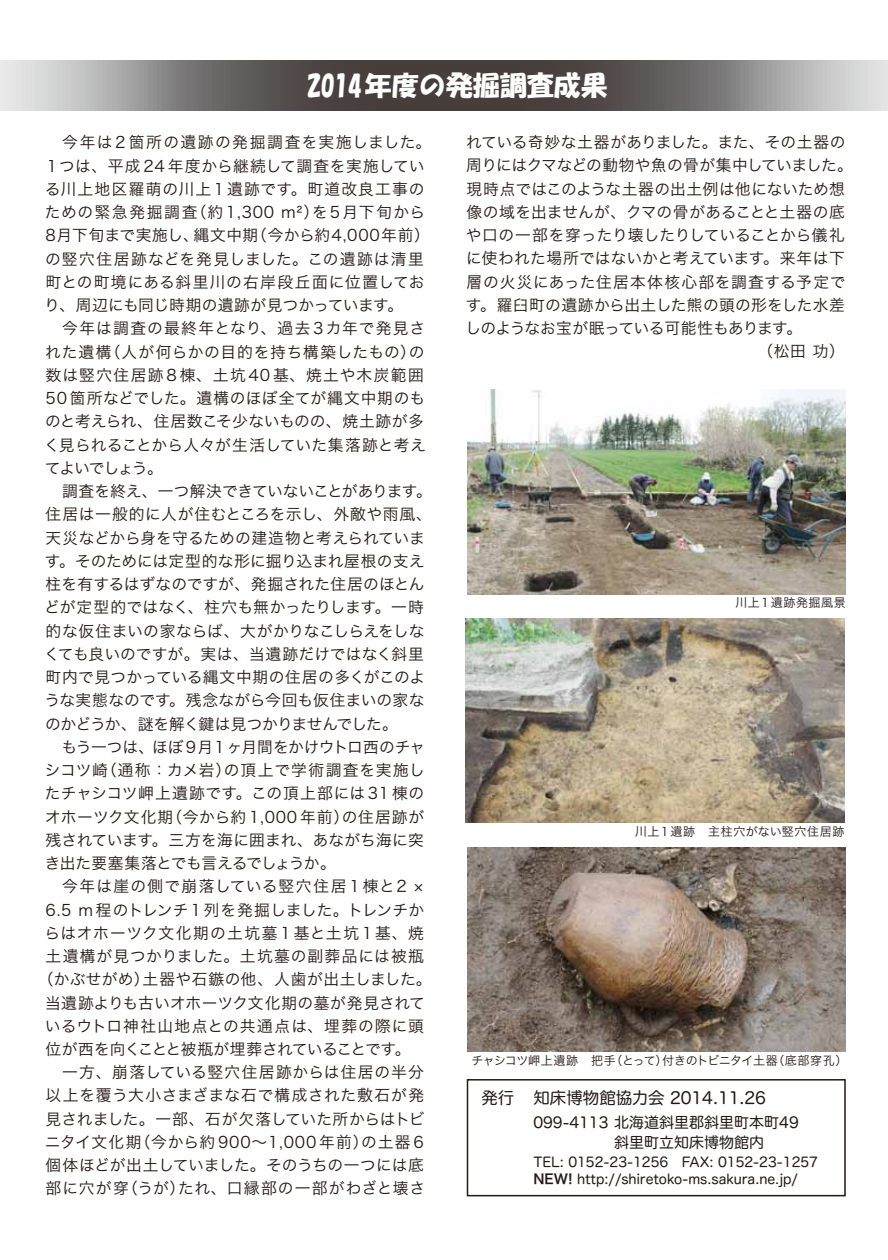
<style>
.page{position:relative;width:888px;height:1260px;background:#fff}
.page>*{position:absolute;margin:0;border:0;box-sizing:border-box;transform-origin:0 0}
.t1{font:27px "HG Soei Kakupoptai";color:#fff}
.t2{font:16.5px "Hira Maru Pro W4";color:#221815}
.t3{font:15.75px "Hira Kaku Pro W3";letter-spacing:.02em;color:#221815}
.t4{font:15.75px "Hira Kaku Pro W3";letter-spacing:-.01em;color:#221815}
.t5{font:15.75px "Hira Kaku Pro W3";letter-spacing:.065em;color:#221815}
.t6{font:15.75px "Hira Kaku Pro W3";letter-spacing:.04em;color:#221815}
.t7{font:15.75px "Hira Kaku Pro W3";letter-spacing:-.005em;color:#221815}
.t8{font:15.75px "Hira Kaku Pro W3";color:#221815}
.t9{font:15.75px "Hira Kaku Pro W3";letter-spacing:.045em;color:#221815}
.t10{font:15.75px "Hira Kaku Pro W3";letter-spacing:.06em;color:#221815}
.t11{font:15.75px "Hira Kaku Pro W3";letter-spacing:.05em;color:#221815}
.t12{font:15.75px "Hira Kaku Pro W3";letter-spacing:.075em;color:#221815}
.t13{font:15.75px "Hira Kaku Pro W3";letter-spacing:-.04em;color:#221815}
.t14{font:15.75px "Hira Kaku Pro W3";letter-spacing:-.025em;color:#221815}
.t15{font:15.75px "Hira Kaku Pro W3";letter-spacing:-.015em;color:#221815}
.t16{font:15.75px "Hira Kaku Pro W3";letter-spacing:.055em;color:#221815}
.t17{font:15.75px "Hira Kaku Pro W3";letter-spacing:-.03em;color:#221815}
.t18{font:15.75px "Hira Kaku Pro W3";letter-spacing:.085em;color:#221815}
.t19{font:15.75px "Hira Kaku Pro W3";letter-spacing:.07em;color:#221815}
.t20{font:15.75px "Hira Kaku Pro W3";letter-spacing:.095em;color:#221815}
.t21{font:15.75px "Hira Kaku Pro W3";letter-spacing:-.05em;color:#221815}
.t22{font:15.75px "Hira Kaku Pro W3";letter-spacing:.08em;color:#221815}
.t23{font:15.75px "Hira Kaku Pro W3";letter-spacing:-.07em;color:#221815}
.t24{font:15px/19.5px "Hira Maru Pro W4";color:#221815}
.t25{font:13.5px/16.5px "Hira Maru Pro W4";color:#221815}
.t26{font:12px "Hira Kaku Pro W3";letter-spacing:-.035em;color:#221815}
.t27{font:12px "Hira Kaku Pro W3";letter-spacing:.025em;color:#221815}
.t28{font:12px "Hira Kaku Pro W3";letter-spacing:.05em;color:#221815}
.s1{font-family:"Hira Kaku Pro W6"}
</style>
<div class="page">
<svg style="left:0;top:61px;width:888px;height:50px;background:#7b7776"></svg>
<div style="left:467px;top:1079px;width:379px;height:117px;border:2px solid #221815"></div>
<img style="left:467px;top:390px;width:379px;height:204px">
<img style="left:466px;top:618px;width:378px;height:205px">
<img style="left:467px;top:847px;width:379px;height:205px">
<h1 class="t1" style="left:308px;top:72px;width:302px">2014年度の発掘調査成果</h1>
<p class="t18" style="left:46px;top:128px;width:387px">　今年は２箇所の遺跡の発掘調査を実施しました。</p>
<p class="t3" style="left:44px;top:152px;width:382px">１つは、平成 24 年度から継続して調査を実施してい</p>
<p class="t10" style="left:45px;top:175px;width:381px">る川上地区羅萌の川上１遺跡です。町道改良工事の</p>
<p class="t12" style="left:45px;top:198px;width:382px">ための緊急発掘調査（約 1,300 m²）を5月下旬から</p>
<p class="t3" style="left:46px;top:221px;width:386px">8月下旬まで実施し、縄文中期（今から約4,000年前）</p>
<p class="t19" style="left:45px;top:245px;width:380px">の竪穴住居跡などを発見しました。この遺跡は清里</p>
<p class="t5" style="left:46px;top:268px;width:380px">町との町境にある斜里川の右岸段丘面に位置してお</p>
<p class="t4" style="left:44px;top:291px;width:360px">り、周辺にも同じ時期の遺跡が見つかっています。</p>
<p class="t5" style="left:46px;top:314px;width:381px">　今年は調査の最終年となり、過去３カ年で発見さ</p>
<p class="t9" style="left:45px;top:338px;width:381px">れた遺構（人が何らかの目的を持ち構築したもの）の</p>
<p class="t20" style="left:46px;top:361px;width:380px">数は竪穴住居跡8棟、土坑40基、焼土や木炭範囲</p>
<p class="t6" style="left:46px;top:384px;width:381px">50 箇所などでした。遺構のほぼ全てが縄文中期のも</p>
<p class="t4" style="left:45px;top:407px;width:380px">のと考えられ、住居数こそ少ないものの、焼土跡が多</p>
<p class="t3" style="left:44px;top:431px;width:383px">く見られることから人々が生活していた集落跡と考え</p>
<p class="t23" style="left:45px;top:454px;width:120px">てよいでしょう。</p>
<p class="t4" style="left:46px;top:477px;width:388px">　調査を終え、一つ解決できていないことがあります。</p>
<p class="t6" style="left:46px;top:500px;width:388px">住居は一般的に人が住むところを示し、外敵や雨風、</p>
<p class="t4" style="left:46px;top:524px;width:381px">天災などから身を守るための建造物と考えられていま</p>
<p class="t8" style="left:45px;top:547px;width:381px">す。そのためには定型的な形に掘り込まれ屋根の支え</p>
<p class="t8" style="left:46px;top:570px;width:380px">柱を有するはずなのですが、発掘された住居のほとん</p>
<p class="t3" style="left:44px;top:593px;width:381px">どが定型的ではなく、柱穴も無かったりします。一時</p>
<p class="t15" style="left:46px;top:617px;width:380px">的な仮住まいの家ならば、大がかりなこしらえをしな</p>
<p class="t3" style="left:44px;top:640px;width:382px">くても良いのですが。実は、当遺跡だけではなく斜里</p>
<p class="t3" style="left:46px;top:663px;width:381px">町内で見つかっている縄文中期の住居の多くがこのよ</p>
<p class="t3" style="left:44px;top:686px;width:381px">うな実態なのです。残念ながら今回も仮住まいの家な</p>
<p class="t21" style="left:45px;top:710px;width:354px">のかどうか、謎を解く鍵は見つかりませんでした。</p>
<p class="t7" style="left:46px;top:733px;width:381px">　もう一つは、ほぼ9月1ヶ月間をかけウトロ西のチャ</p>
<p class="t16" style="left:45px;top:756px;width:382px">シコツ崎（通称：カメ岩）の頂上で学術調査を実施し</p>
<p class="t9" style="left:45px;top:779px;width:381px">たチャシコツ岬上遺跡です。この頂上部には31 棟の</p>
<p class="t6" style="left:45px;top:803px;width:381px">オホーツク文化期（今から約 1,000 年前）の住居跡が</p>
<p class="t3" style="left:46px;top:826px;width:380px">残されています。三方を海に囲まれ、あながち海に突</p>
<p class="t13" style="left:45px;top:849px;width:292px">き出た要塞集落とでも言えるでしょうか。</p>
<p class="t22" style="left:46px;top:872px;width:380px">　今年は崖の側で崩落している竪穴住居１棟と2 ×</p>
<p class="t3" style="left:46px;top:896px;width:380px">6.5 m 程のトレンチ1 列を発掘しました。トレンチか</p>
<p class="t12" style="left:45px;top:919px;width:381px">らはオホーツク文化期の土坑墓1基と土坑1基、焼</p>
<p class="t10" style="left:46px;top:942px;width:380px">土遺構が見つかりました。土坑墓の副葬品には被瓶</p>
<p class="t3" style="left:38px;top:965px;width:396px">（かぶせがめ）土器や石鏃の他、人歯が出土しました。</p>
<p class="t3" style="left:45px;top:989px;width:381px">当遺跡よりも古いオホーツク文化期の墓が発見されて</p>
<p class="t5" style="left:45px;top:1012px;width:381px">いるウトロ神社山地点との共通点は、埋葬の際に頭</p>
<p class="t17" style="left:46px;top:1035px;width:366px">位が西を向くことと被瓶が埋葬されていることです。</p>
<p class="t10" style="left:46px;top:1058px;width:380px">　一方、崩落している竪穴住居跡からは住居の半分</p>
<p class="t9" style="left:46px;top:1082px;width:380px">以上を覆う大小さまざまな石で構成された敷石が発</p>
<p class="t7" style="left:46px;top:1105px;width:381px">見されました。一部、石が欠落していた所からはトビ</p>
<p class="t11" style="left:45px;top:1128px;width:380px">ニタイ文化期（今から約 900～1,000 年前）の土器 6</p>
<p class="t7" style="left:46px;top:1151px;width:380px">個体ほどが出土していました。そのうちの一つには底</p>
<p class="t5" style="left:46px;top:1175px;width:381px">部に穴が穿（うが）たれ、口縁部の一部がわざと壊さ</p>
<p class="t3" style="left:466px;top:128px;width:381px">れている奇妙な土器がありました。また、その土器の</p>
<p class="t14" style="left:466px;top:152px;width:388px">周りにはクマなどの動物や魚の骨が集中していました。</p>
<p class="t3" style="left:467px;top:175px;width:380px">現時点ではこのような土器の出土例は他にないため想</p>
<p class="t8" style="left:467px;top:198px;width:380px">像の域を出ませんが、クマの骨があることと土器の底</p>
<p class="t3" style="left:466px;top:221px;width:380px">や口の一部を穿ったり壊したりしていることから儀礼</p>
<p class="t3" style="left:466px;top:245px;width:380px">に使われた場所ではないかと考えています。来年は下</p>
<p class="t11" style="left:467px;top:268px;width:380px">層の火災にあった住居本体核心部を調査する予定で</p>
<p class="t3" style="left:466px;top:291px;width:381px">す。羅臼町の遺跡から出土した熊の頭の形をした水差</p>
<p class="t13" style="left:465px;top:314px;width:338px">しのようなお宝が眠っている可能性もあります。</p>
<p class="t3" style="left:757px;top:338px;width:89px">（松田 功）</p>
<p class="t28" style="left:735px;top:592px;width:112px">川上１遺跡発掘風景</p>
<p class="t27" style="left:635px;top:821px;width:211px">川上１遺跡　主柱穴がない竪穴住居跡</p>
<p class="t26" style="left:472px;top:1049px;width:377px">チャシコツ岬上遺跡　把手（とって）付きのトビニタイ土器（底部穿孔）</p>
<p class="t2" style="left:481px;top:1084px;width:286px">発行 知床博物館協力会 2014.11.26</p>
<p class="t24" style="left:614px;top:1112px;width:186px;text-indent:-81px">099-4113 北海道斜里郡斜里町本町49斜里町立知床博物館内</p>
<p class="t25" style="left:533px;top:1153px;width:286px">TEL: 0152-23-1256　FAX: 0152-23-1257<br><span class="s1">NEW!</span> http://shiretoko-ms.sakura.ne.jp/</p>
</div>
